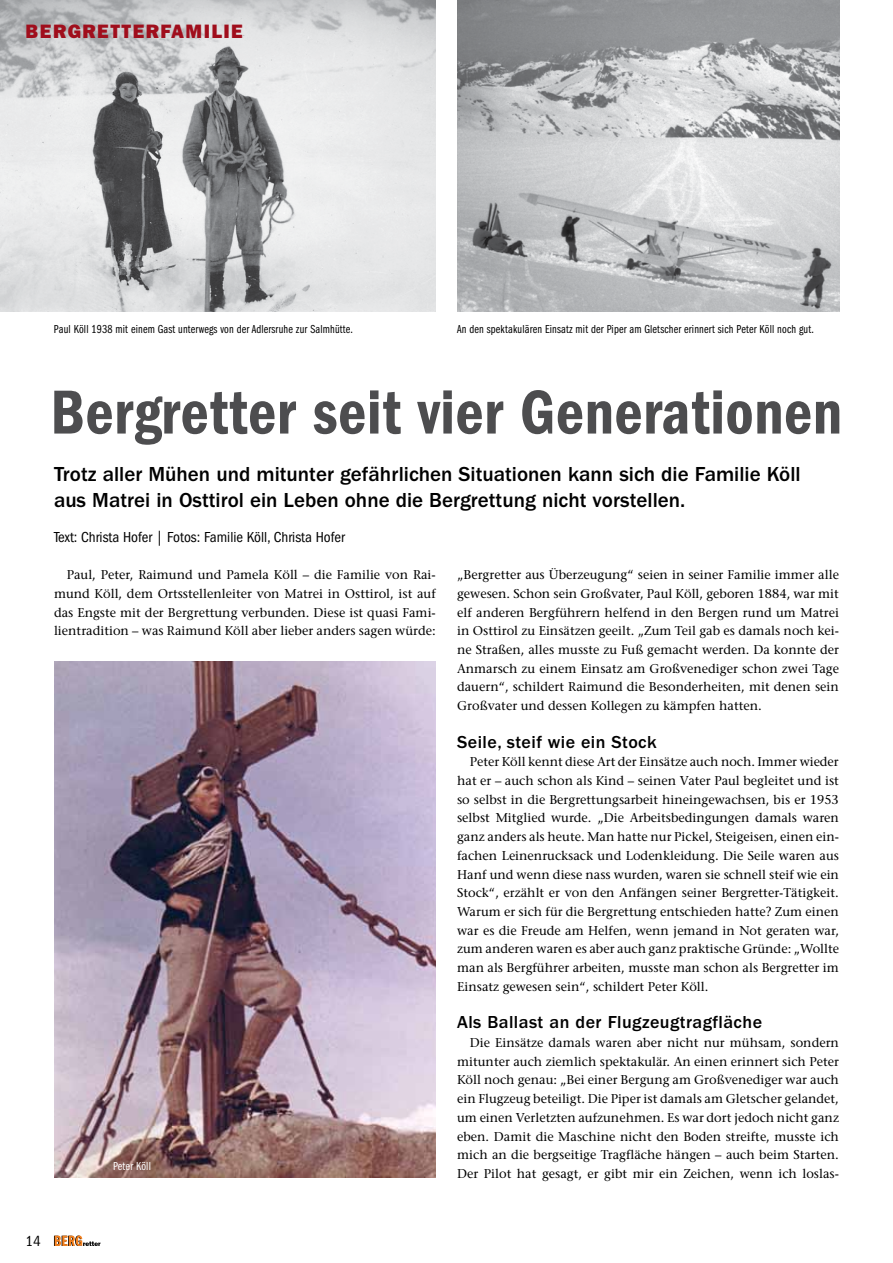
<style>
.page{position:relative;width:893px;height:1263px;background:#fff}
.page>*{position:absolute;margin:0;border:0;box-sizing:border-box;transform-origin:0 0}
.t1{font:64.2px "ITC Franklin Gothic Std Dm Cd";letter-spacing:.01em;color:#4d4d4f;scale:.95 1}
.t2{font:500 21px/25.2px "ITC Franklin Gothic Std";color:#000}
.t3{font:19.5px "ITC Franklin Gothic Std Hvy";letter-spacing:.075em;color:#a00e1c}
.t4{font:500 18px "ITC Franklin Gothic Std";letter-spacing:.025em;color:#000}
.t5{font:condensed 15px "ITC Franklin Gothic Std";color:#000}
.t6{font:500 12.75px/18.8px "Stone Serif Std";color:#000;text-align:justify}
.t7{font:12px "ITC Franklin Gothic Std Bk Cp";letter-spacing:.015em;color:#000}
.t8{font:12px "ITC Franklin Gothic Std Bk Cp";letter-spacing:.015em;color:#fff}
</style>
<div class="page">
<svg style="left:54px;top:1235px;width:46px;height:11px"></svg>
<img style="left:457px;top:0;width:382px;height:312px">
<img style="left:0;top:0;width:436px;height:312px">
<img style="left:54px;top:661px;width:382px;height:517px">
<h3 class="t3" style="left:26px;top:20px;width:219px">BERGRETTERFAMILIE</h3>
<p class="t7" style="left:54px;top:322px;width:301px">Paul Köll 1938 mit einem Gast unterwegs von der Adlersruhe zur Salmhütte.</p>
<p class="t7" style="left:457px;top:322px;width:358px">An den spektakulären Einsatz mit der Piper am Gletscher erinnert sich Peter Köll noch gut.</p>
<h1 class="t1" style="left:50px;top:376px;width:835px">Bergretter seit vier Generationen</h1>
<h2 class="t2" style="left:54px;top:462px;width:748px">Trotz aller Mühen und mitunter gefährlichen Situationen kann sich die Familie Köll aus Matrei in Osttirol ein Leben ohne die Bergrettung nicht vorstellen.</h2>
<p class="t5" style="left:54px;top:528px;width:292px">Text: Christa Hofer | Fotos: Familie Köll, Christa Hofer</p>
<p class="t6" style="left:54px;top:565px;width:383px;text-indent:13px">Paul, Peter, Raimund und Pamela Köll – die Familie von Rai&shy;mund Köll, dem Ortsstellenleiter von Matrei in Osttirol, ist auf das Engste mit der Bergrettung verbunden. Diese ist quasi Fami&shy;lientradition – was Raimund Köll aber lieber anders sagen würde:</p>
<p class="t6" style="left:457px;top:565px;width:383px">„Bergretter aus Überzeugung“ seien in seiner Familie immer alle gewesen. Schon sein Großvater, Paul Köll, geboren 1884, war mit elf anderen Bergführern helfend in den Bergen rund um Matrei in Osttirol zu Einsätzen geeilt. „Zum Teil gab es damals noch kei&shy;ne Straßen, alles musste zu Fuß gemacht werden. Da konnte der Anmarsch zu einem Einsatz am Großvenediger schon zwei Tage dauern“, schildert Raimund die Besonderheiten, mit denen sein Großvater und dessen Kollegen zu kämpfen hatten.</p>
<h3 class="t4" style="left:457px;top:731px;width:201px">Seile, steif wie ein Stock</h3>
<p class="t6" style="left:457px;top:752px;width:384px;text-indent:13px">Peter Köll kennt diese Art der Einsätze auch noch. Immer wieder hat er – auch schon als Kind – seinen Vater Paul begleitet und ist so selbst in die Bergrettungsarbeit hineingewachsen, bis er 1953 selbst Mitglied wurde. „Die Arbeitsbedingungen damals waren ganz anders als heute. Man hatte nur Pickel, Steigeisen, einen ein&shy;fachen Leinenrucksack und Lodenkleidung. Die Seile waren aus Hanf und wenn diese nass wurden, waren sie schnell steif wie ein Stock“, erzählt er von den Anfängen seiner Bergretter-Tätigkeit.<br>Warum er sich für die Bergrettung entschieden hatte? Zum einen war es die Freude am Helfen, wenn jemand in Not geraten war, zum anderen waren es aber auch ganz praktische Gründe: „Wollte man als Bergführer arbeiten, musste man schon als Bergretter im Einsatz gewesen sein“, schildert Peter Köll.</p>
<h3 class="t4" style="left:457px;top:1012px;width:306px">Als Ballast an der Flugzeugtragfläche</h3>
<p class="t6" style="left:457px;top:1033px;width:383px;text-indent:13px">Die Einsätze damals waren aber nicht nur mühsam, sondern mitunter auch ziemlich spektakulär. An einen erinnert sich Peter Köll noch genau: „Bei einer Bergung am Großvenediger war auch ein Flugzeug beteiligt. Die Piper ist damals am Gletscher gelandet, um einen Verletzten aufzunehmen. Es war dort jedoch nicht ganz eben. Damit die Maschine nicht den Boden streifte, musste ich mich an die bergseitige Tragfläche hängen – auch beim Starten.<br>Der Pilot hat gesagt, er gibt mir ein Zeichen, wenn ich loslas-</p>
<p class="t8" style="left:113px;top:1160px;width:39px">Peter Köll</p>
<p class="t5" style="left:26px;top:1232px;width:17px">14</p>
</div>
